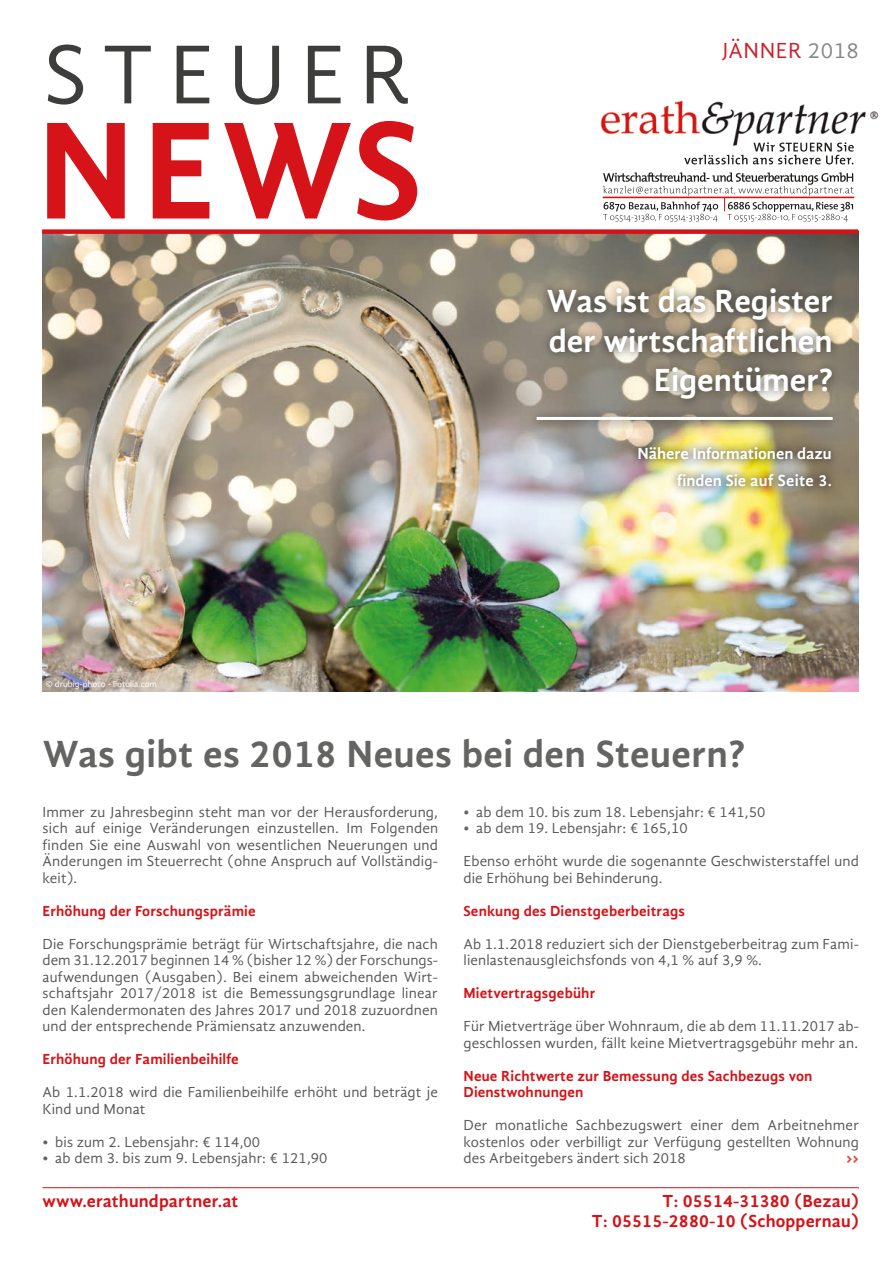
<style>
.page{position:relative;width:893px;height:1263px;background:#fff}
.page>*{position:absolute;margin:0;border:0;box-sizing:border-box;transform-origin:0 0}
.t1{font:700 142.65px "Gandhi Sans";color:#d51318}
.t2{font:85.95px "Gandhi Sans";letter-spacing:.17em;color:#3d3d3c}
.t3{font:700 39px "Gandhi Sans";letter-spacing:.01em;color:#646463}
.t4{font:700 33px/39.6px "Gandhi Sans";color:#fff;text-align:right}
.t5{font:22.5px "Gandhi Sans";letter-spacing:.025em;color:#d11e2b}
.t6{font:700 18px/20.1px "Gandhi Sans";letter-spacing:.01em;color:#d51318;text-align:right}
.t7{font:700 16.5px/27px "Gandhi Sans";color:#fff;text-align:right}
.t8{font:15px/16.5px "Gandhi Sans";letter-spacing:.01em;color:#575756}
.t9{font:700 15px/16.5px "Gandhi Sans";letter-spacing:.01em;color:#d51318}
.t10{font:15px "Zeroes";color:#dd4f37}
.t11{font:9px "Gandhi Sans";color:#fff}
.s1{color:#878787}
.s2{color:#646463}
</style>
<div class="page">
<img style="left:43px;top:234px;width:815px;height:457px">
<div style="left:528px;top:279px;width:313px;height:150px;background:#1d1d1b;opacity:.75"></div>
<hr style="left:537px;top:417px;width:296px;height:3px;background:#fff">
<img style="left:629px;top:438px;width:211px;height:58px">
<div style="left:42px;top:229px;width:816px;height:5px;background:#d51318"></div>
<img style="left:600px;top:100px;width:279px;height:42px">
<hr style="left:603px;top:197px;width:251px;height:1px;background:#d51318">
<svg style="left:603px;top:172px;width:250px;height:50px"></svg>
<svg style="left:684px;top:142px;width:170px;height:22px"></svg>
<hr style="left:43px;top:1187px;width:816px;height:1px;background:#d51318">
<h2 class="t2" style="left:44px;top:26px;width:368px">STEUER</h2>
<h1 class="t1" style="left:37px;top:88px;width:387px">NEWS</h1>
<p class="t11" style="left:46px;top:679px;width:113px">© drubig-photo - Fotolia.com</p>
<h3 class="t5" style="left:723px;top:38px;width:138px">JÄNNER <span class="s1">2018</span></h3>
<h3 class="t4" style="left:547px;top:281px;width:287px">Was ist das Register der wirtschaftlichen<br>Eigentümer?</h3>
<p class="t7" style="left:637px;top:440px;width:196px">Nähere Informationen dazu finden Sie auf Seite 3.</p>
<h3 class="t3" style="left:43px;top:731px;width:704px">Was gibt es 2018 Neues bei den Steuern?</h3>
<p class="t8" style="left:43px;top:803px;width:397px;text-align:justify">Immer zu Jahresbeginn steht man vor der Herausforderung, sich auf einige Veränderungen einzustellen. Im Folgenden finden Sie eine Auswahl von wesentlichen Neuerungen und Änderungen im Steuerrecht (ohne Anspruch auf Vollständig&shy;keit).</p>
<p class="t9" style="left:43px;top:902px;width:215px">Erhöhung der Forschungsprämie</p>
<p class="t8" style="left:43px;top:935px;width:397px;text-align:justify">Die Forschungsprämie beträgt für Wirtschaftsjahre, die nach dem 31.12.2017 beginnen 14 % (bisher 12 %) der Forschungs&shy;aufwendungen (Ausgaben). Bei einem abweichenden Wirt&shy;schaftsjahr 2017/2018 ist die Bemessungsgrundlage linear den Kalendermonaten des Jahres 2017 und 2018 zuzuordnen und der entsprechende Prämiensatz anzuwenden.</p>
<p class="t9" style="left:43px;top:1051px;width:198px">Erhöhung der Familienbeihilfe</p>
<p class="t8" style="left:43px;top:1084px;width:397px">Ab 1.1.2018 wird die Familienbeihilfe erhöht und beträgt je<br>Kind und Monat</p>
<p class="t8" style="left:43px;top:1133px;width:219px"><span class="s2">•</span> bis zum 2. Lebensjahr: € 114,00</p>
<p class="t8" style="left:43px;top:1150px;width:287px"><span class="s2">•</span> ab dem 3. bis zum 9. Lebensjahr: € 121,90</p>
<p class="t8" style="left:463px;top:803px;width:303px"><span class="s2">•</span> ab dem 10. bis zum 18. Lebensjahr: € 141,50</p>
<p class="t8" style="left:463px;top:820px;width:226px"><span class="s2">•</span> ab dem 19. Lebensjahr: € 165,10</p>
<p class="t8" style="left:463px;top:853px;width:397px">Ebenso erhöht wurde die sogenannte Geschwisterstaffel und die Erhöhung bei Behinderung.</p>
<p class="t9" style="left:463px;top:902px;width:223px">Senkung des Dienstgeberbeitrags</p>
<p class="t8" style="left:463px;top:935px;width:397px">Ab 1.1.2018 reduziert sich der Dienstgeberbeitrag zum Fami&shy;lienlastenausgleichsfonds von 4,1 % auf 3,9 %.</p>
<p class="t9" style="left:463px;top:985px;width:133px">Mietvertragsgebühr</p>
<p class="t8" style="left:463px;top:1018px;width:397px">Für Mietverträge über Wohnraum, die ab dem 11.11.2017 ab&shy;geschlossen wurden, fällt keine Mietvertragsgebühr mehr an.</p>
<p class="t9" style="left:463px;top:1067px;width:350px">Neue Richtwerte zur Bemessung des Sachbezugs von<br>Dienstwohnungen</p>
<p class="t8" style="left:463px;top:1117px;width:397px;text-align:justify">Der monatliche Sachbezugswert einer dem Arbeitnehmer kostenlos oder verbilligt zur Verfügung gestellten Wohnung des Arbeitgebers ändert sich 2018</p>
<p class="t10" style="left:847px;top:1151px;width:14px">&gt;&gt;</p>
<p class="t6" style="left:43px;top:1191px;width:197px">www.erathundpartner.at</p>
<p class="t6" style="left:591px;top:1191px;width:269px">T: 05514-31380 (Bezau)<br>T: 05515-2880-10 (Schoppernau)</p>
</div>
